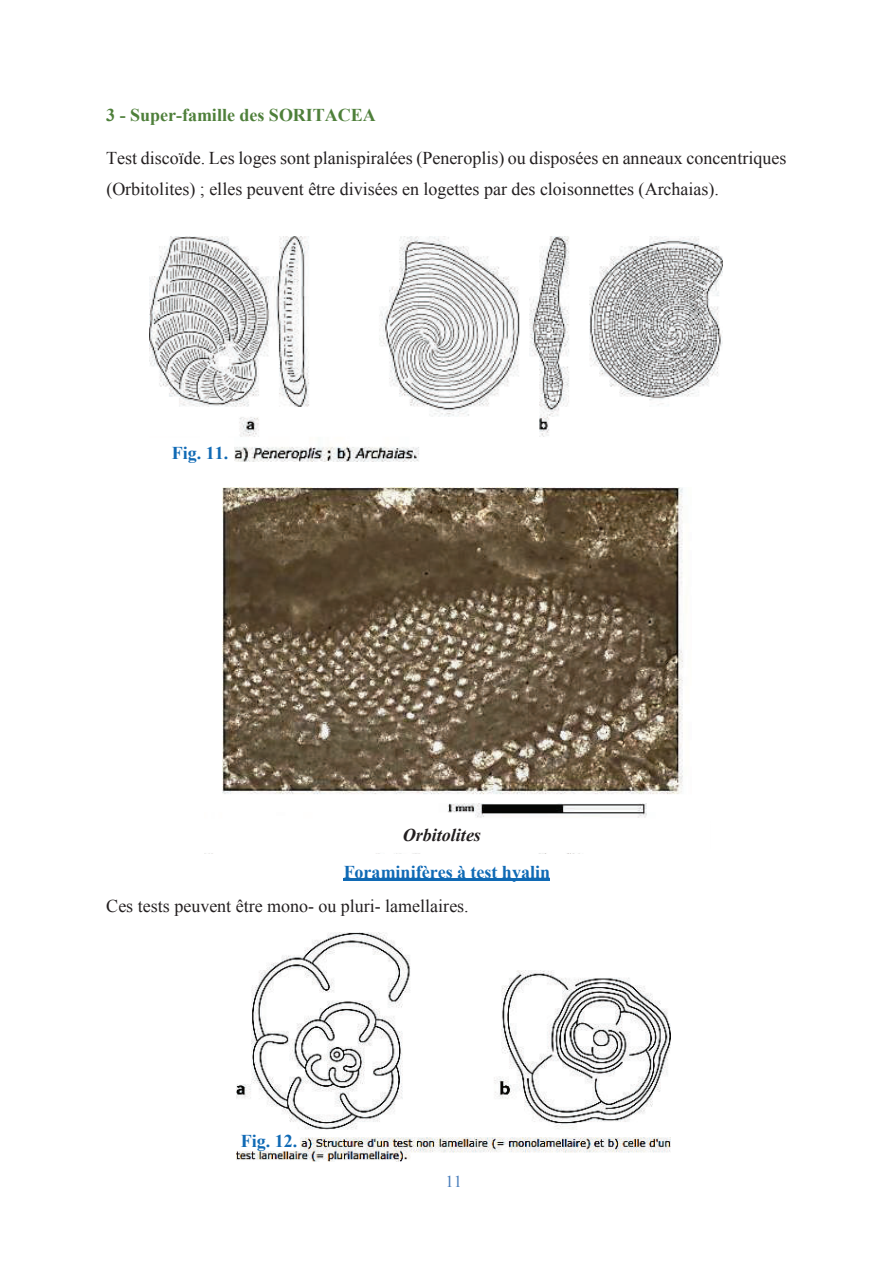
<style>
.page{position:relative;width:894px;height:1264px;background:#fff}
.page>*{position:absolute;margin:0;border:0;box-sizing:border-box;transform-origin:0 0}
.t1{font:18px/30.9px "Times New Roman";color:#231f20}
.t2{font:700 18px "Times New Roman";color:#106ab5}
.t3{font:700 18px "Times New Roman";color:#4e7f3a}
.t4{font:italic 700 18px "Times New Roman";color:#231f20}
.t5{font:16.5px "Times New Roman";color:#477cba}
</style>
<div class="page">
<img style="left:149px;top:236px;width:573px;height:225px">
<div style="left:136px;top:437px;width:98px;height:27px;background:#fff"></div>
<img style="left:222px;top:487px;width:461px;height:330px">
<img style="left:236px;top:932px;width:434px;height:229px">
<div style="left:225px;top:1131px;width:75px;height:19px;background:#fff"></div>
<hr style="left:344px;top:878px;width:206px;height:2px;background:#106ab5">
<p class="t3" style="left:106px;top:109px;width:271px">3 - Super-famille des SORITACEA</p>
<p class="t1" style="left:106px;top:144px;width:681px">Test discoïde. Les loges sont planispiralées (Peneroplis) ou disposées en anneaux concentriques (Orbitolites) ; elles peuvent être divisées en logettes par des cloisonnettes (Archaias).</p>
<p class="t2" style="left:172px;top:447px;width:58px">Fig. 11.</p>
<p class="t4" style="left:403px;top:828px;width:80px">Orbitolites</p>
<p class="t2" style="left:344px;top:865px;width:208px">Foraminifères à test hyalin</p>
<p class="t1" style="left:106px;top:891px;width:364px">Ces tests peuvent être mono- ou pluri- lamellaires.</p>
<p class="t2" style="left:241px;top:1134px;width:58px">Fig. 12.</p>
<p class="t5" style="left:445px;top:1175px;width:18px">11</p>
</div>
